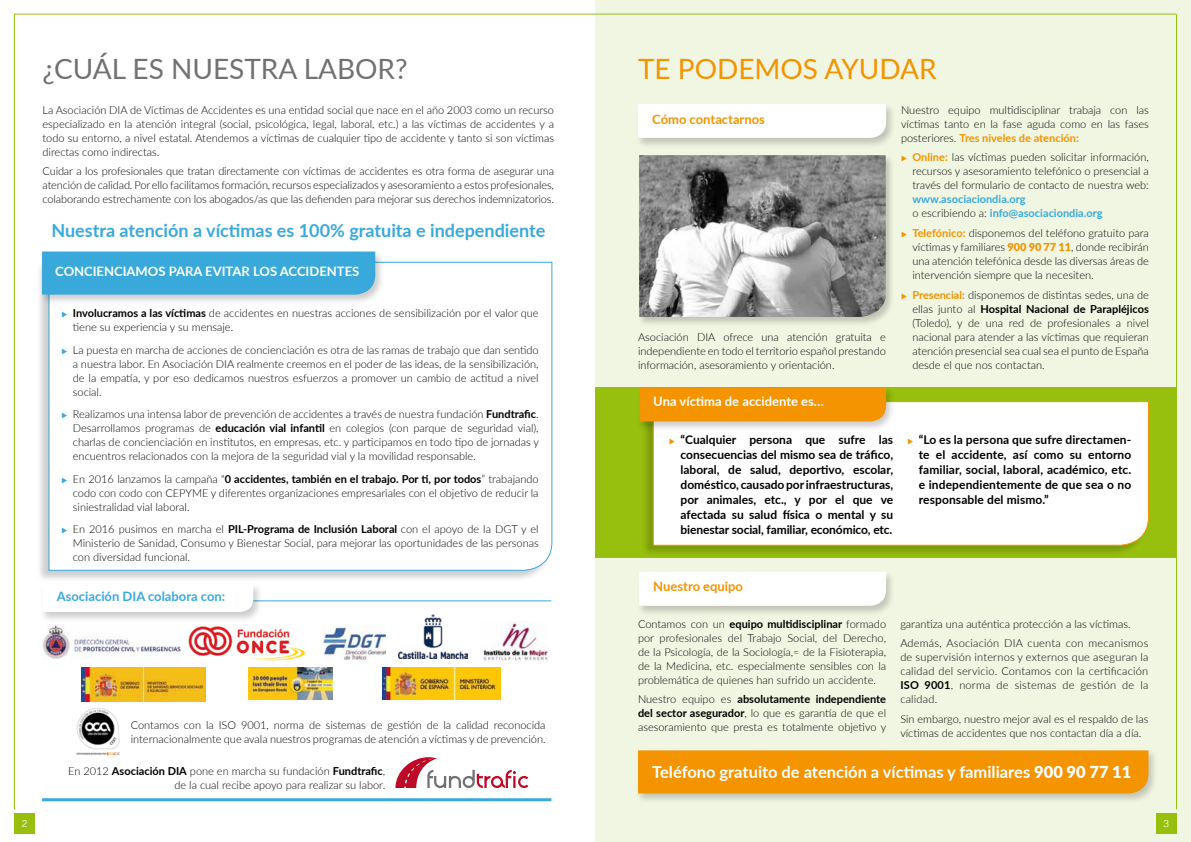
<style>
.page{position:relative;width:1191px;height:842px;background:#fff}
.page>*{position:absolute;margin:0;border:0;box-sizing:border-box;transform-origin:0 0}
.t1{font:28px "Lato";color:#707172}
.t2{font:28px "Lato";color:#f39400}
.t3{font:700 18px "Lato";color:#39a9dc}
.t4{font:700 16.5px "Lato";color:#fff}
.t5{font:700 13px "Lato";color:#fff}
.t6{font:700 13px "Lato";color:#f39400}
.t7{font:700 13px "Lato";color:#39a9dc}
.t8{font:700 12px/15px "Lato";color:#000;text-align:justify}
.t9{font:300 11px/14px "Lato";color:#000;text-align:justify}
.t10{font:700 11px/14px "Lato";color:#39a9dc}
.t11{font:300 10px "Helvetica";color:#fff}
.s1{color:#39a9dc}
.s2{font-weight:700}
.s3{font-weight:700;color:#f39400}
.s4{color:#f39400}
.s5{font-weight:300;color:#000}
.s6{font-weight:900;color:#f39400}
.s7{font-weight:900}
</style>
<div class="page">
<div style="left:595px;top:0;width:596px;height:842px;background:#f1f6e3"></div>
<div style="left:595px;top:387px;width:581px;height:171px;background:#97bf0d"></div>
<hr style="left:57px;top:600px;width:494px;height:1px;background:#39a9dc">
<div style="left:36px;top:261px;width:516px;height:321px;background:#000;opacity:.2"></div>
<svg style="left:48px;top:261px;width:505px;height:310px"></svg>
<div style="left:640px;top:400px;width:508px;height:157px;background:#000;opacity:.2"></div>
<div style="left:652px;top:401px;width:497px;height:145px;background:#fff"></div>
<hr style="left:14px;top:14px;width:1162px;height:1px;background:#97bf0d">
<hr style="left:1176px;top:14px;width:1px;height:795px;background:#97bf0d">
<div style="left:1156px;top:813px;width:20px;height:20px;background:#97bf0d"></div>
<div style="left:39px;top:250px;width:346px;height:55px;background:#000;opacity:.2"></div>
<div style="left:42px;top:251px;width:333px;height:44px;background:#39a9dc"></div>
<div style="left:40px;top:582px;width:223px;height:40px;background:#000;opacity:.2"></div>
<svg style="left:43px;top:583px;width:210px;height:29px"></svg>
<hr style="left:14px;top:14px;width:1px;height:795px;background:#97bf0d">
<div style="left:14px;top:813px;width:21px;height:20px;background:#97bf0d"></div>
<img style="left:43px;top:625px;width:138px;height:34px">
<img style="left:323px;top:626px;width:63px;height:33px">
<img style="left:483px;top:622px;width:65px;height:39px">
<img style="left:76px;top:708px;width:44px;height:48px">
<img style="left:399px;top:614px;width:68px;height:44px">
<img style="left:189px;top:626px;width:116px;height:34px">
<svg style="left:395px;top:757px;width:133px;height:31px"></svg>
<div style="left:635px;top:103px;width:260px;height:46px;background:#000;opacity:.2"></div>
<div style="left:638px;top:104px;width:248px;height:34px;background:#fff"></div>
<div style="left:636px;top:570px;width:259px;height:46px;background:#000;opacity:.2"></div>
<div style="left:639px;top:572px;width:247px;height:34px;background:#fff"></div>
<div style="left:635px;top:749px;width:522px;height:55px;background:#000;opacity:.2"></div>
<div style="left:638px;top:750px;width:510px;height:43px;background:#f39400"></div>
<div style="left:636px;top:386px;width:259px;height:46px;background:#000;opacity:.2"></div>
<div style="left:639px;top:387px;width:247px;height:34px;background:#f39400"></div>
<hr style="left:42px;top:798px;width:509px;height:3px;background:#39a9dc">
<div style="left:637px;top:154px;width:257px;height:173px;background:#000;opacity:.2"></div>
<img style="left:639px;top:155px;width:246px;height:162px">
<img style="left:382px;top:668px;width:118px;height:31px">
<img style="left:248px;top:668px;width:84px;height:31px">
<img style="left:81px;top:668px;width:124px;height:34px">
<h1 class="t1" style="left:43px;top:49px;width:367px">¿CUÁL ES NUESTRA LABOR?</h1>
<h1 class="t2" style="left:638px;top:49px;width:300px">TE PODEMOS AYUDAR</h1>
<p class="t9" style="left:43px;top:102px;width:513px">La Asociación DIA de Víctimas de Accidentes es una entidad social que nace en el año 2003 como un recurso especializado en la atención integral (social, psicológica, legal, laboral, etc.) a las víctimas de accidentes y a todo su entorno, a nivel estatal. Atendemos a víctimas de cualquier tipo de accidente y tanto si son víctimas directas como indirectas.</p>
<p class="t9" style="left:43px;top:164px;width:513px">Cuidar a los profesionales que tratan directamente con víctimas de accidentes es otra forma de asegurar una atención de calidad. Por ello facilitamos formación, recursos especializados y asesoramiento a estos profesionales, colaborando estrechamente con los abogados/as que las defienden para mejorar sus derechos indemnizatorios.</p>
<h2 class="t3" style="left:51px;top:217px;width:495px">Nuestra atención a víctimas es 100% gratuita e independiente</h2>
<p class="t5" style="left:55px;top:262px;width:305px">CONCIENCIAMOS PARA EVITAR LOS ACCIDENTES</p>
<p class="t9" style="left:73px;top:306px;width:467px;text-indent:-11px"><span class="s1">◆</span> <span class="s2">Involucramos a las víctimas</span> de accidentes en nuestras acciones de sensibilización por el valor que tiene su experiencia y su mensaje.</p>
<p class="t9" style="left:73px;top:342px;width:467px;text-indent:-11px"><span class="s1">◆</span> La puesta en marcha de acciones de concienciación es otra de las ramas de trabajo que dan sentido a nuestra labor. En Asociación DIA realmente creemos en el poder de las ideas, de la sensibilización, de la empatía, y por eso dedicamos nuestros esfuerzos a promover un cambio de actitud a nivel social.</p>
<p class="t9" style="left:73px;top:407px;width:467px;text-indent:-11px"><span class="s1">◆</span> Realizamos una intensa labor de prevención de accidentes a través de nuestra fundación <span class="s2">Fundtrafic</span>.<br>Desarrollamos programas de <span class="s2">educación vial infantil</span> en colegios (con parque de seguridad vial), charlas de concienciación en institutos, en empresas, etc. y participamos en todo tipo de jornadas y encuentros relacionados con la mejora de la seguridad vial y la movilidad responsable.</p>
<p class="t9" style="left:73px;top:471px;width:467px;text-indent:-11px"><span class="s1">◆</span> En 2016 lanzamos la campaña “<span class="s2">0 accidentes, también en el trabajo. Por ti, por todos</span>” trabajando codo con codo con CEPYME y diferentes organizaciones empresariales con el objetivo de reducir la siniestralidad vial laboral.</p>
<p class="t9" style="left:73px;top:522px;width:467px;text-indent:-11px"><span class="s1">◆</span> En 2016 pusimos en marcha el <span class="s2">PIL-Programa de Inclusión Laboral</span> con el apoyo de la DGT y el Ministerio de Sanidad, Consumo y Bienestar Social, para mejorar las oportunidades de las personas con diversidad funcional.</p>
<p class="t7" style="left:57px;top:587px;width:170px">Asociación DIA colabora con:</p>
<p class="t9" style="left:131px;top:718px;width:416px">Contamos con la ISO 9001, norma de sistemas de gestión de la calidad reconocida internacionalmente que avala nuestros programas de atención a víctimas y de prevención.</p>
<p class="t9" style="left:68px;top:763px;width:318px;text-align:right">En 2012 <span class="s2">Asociación DIA</span> pone en marcha su fundación <span class="s2">Fundtrafic</span>, de la cual recibe apoyo para realizar su labor.</p>
<p class="t6" style="left:652px;top:110px;width:114px">Cómo contactarnos</p>
<p class="t9" style="left:638px;top:330px;width:249px">Asociación DIA ofrece una atención gratuita e independiente en todo el territorio español prestando información, asesoramiento y orientación.</p>
<p class="t5" style="left:653px;top:392px;width:172px">Una víctima de accidente es…</p>
<p class="t9" style="left:901px;top:102px;width:249px">Nuestro equipo multidisciplinar trabaja con las víctimas tanto en la fase aguda como en las fases posteriores. <span class="s3">Tres niveles de atención:</span></p>
<p class="t9" style="left:912px;top:150px;width:238px;text-indent:-11px"><span class="s4">◆</span> <span class="s3">Online:</span> las víctimas pueden solicitar información, recursos y asesoramiento telefónico o presencial a través del formulario de contacto de nuestra web:</p>
<p class="t10" style="left:912px;top:192px;width:192px">www.asociaciondia.org<br><span class="s5">o escribiendo a:</span> info@asociaciondia.org</p>
<p class="t9" style="left:912px;top:226px;width:238px;text-indent:-11px"><span class="s4">◆</span> <span class="s3">Telefónico:</span> disponemos del teléfono gratuito para víctimas y familiares <span class="s6">900 90 77 11</span>, donde recibirán una atención telefónica desde las diversas áreas de intervención siempre que la necesiten.</p>
<p class="t9" style="left:912px;top:287px;width:238px;text-indent:-11px"><span class="s4">◆</span> <span class="s3">Presencial:</span> disponemos de distintas sedes, una de ellas junto al <span class="s2">Hospital Nacional de Parapléjicos </span>(Toledo), y de una red de profesionales a nivel nacional para atender a las víctimas que requieran atención presencial sea cual sea el punto de España desde el que nos contactan.</p>
<p class="t8" style="left:680px;top:431px;width:214px;text-indent:-11px"><span class="s4">◆</span> “Cualquier persona que sufre las consecuencias del mismo sea de tráfico, laboral, de salud, deportivo, escolar, doméstico, causado por infraestructuras, por animales, etc., y por el que ve afectada su salud física o mental y su bienestar social, familiar, económico, etc.</p>
<p class="t8" style="left:918px;top:431px;width:214px;text-indent:-11px"><span class="s4">◆</span> “Lo es la persona que sufre directamen&shy;te el accidente, así como su entorno familiar, social, laboral, académico, etc. e independientemente de que sea o no responsable del mismo.”</p>
<p class="t6" style="left:653px;top:576px;width:91px">Nuestro equipo</p>
<p class="t9" style="left:638px;top:616px;width:250px">Contamos con un <span class="s2">equipo multidisciplinar</span> formado por profesionales del Trabajo Social, del Derecho, de la Psicología, de la Sociología,≈ de la Fisioterapia, de la Medicina, etc. especialmente sensibles con la problemática de quienes han sufrido un accidente.</p>
<p class="t9" style="left:638px;top:692px;width:250px">Nuestro equipo es <span class="s2">absolutamente independiente del sector asegurador</span>, lo que es garantía de que el asesoramiento que presta es totalmente objetivo y</p>
<p class="t9" style="left:900px;top:613px;width:249px;line-height:19.7px">garantiza una auténtica protección a las víctimas.<br>Además, Asociación DIA cuenta con mecanismos</p>
<p class="t9" style="left:900px;top:650px;width:249px">de supervisión internos y externos que aseguran la calidad del servicio. Contamos con la certificación <span class="s2">ISO 9001</span>, norma de sistemas de gestión de la calidad.</p>
<p class="t9" style="left:900px;top:712px;width:249px">Sin embargo, nuestro mejor aval es el respaldo de las víctimas de accidentes que nos contactan día a día.</p>
<h3 class="t4" style="left:652px;top:760px;width:481px">Teléfono gratuito de atención a víctimas y familiares <span class="s7">900 90 77 11</span></h3>
<p class="t11" style="left:22px;top:817px;width:7px">2</p>
<p class="t11" style="left:1163px;top:817px;width:7px">3</p>
</div>
